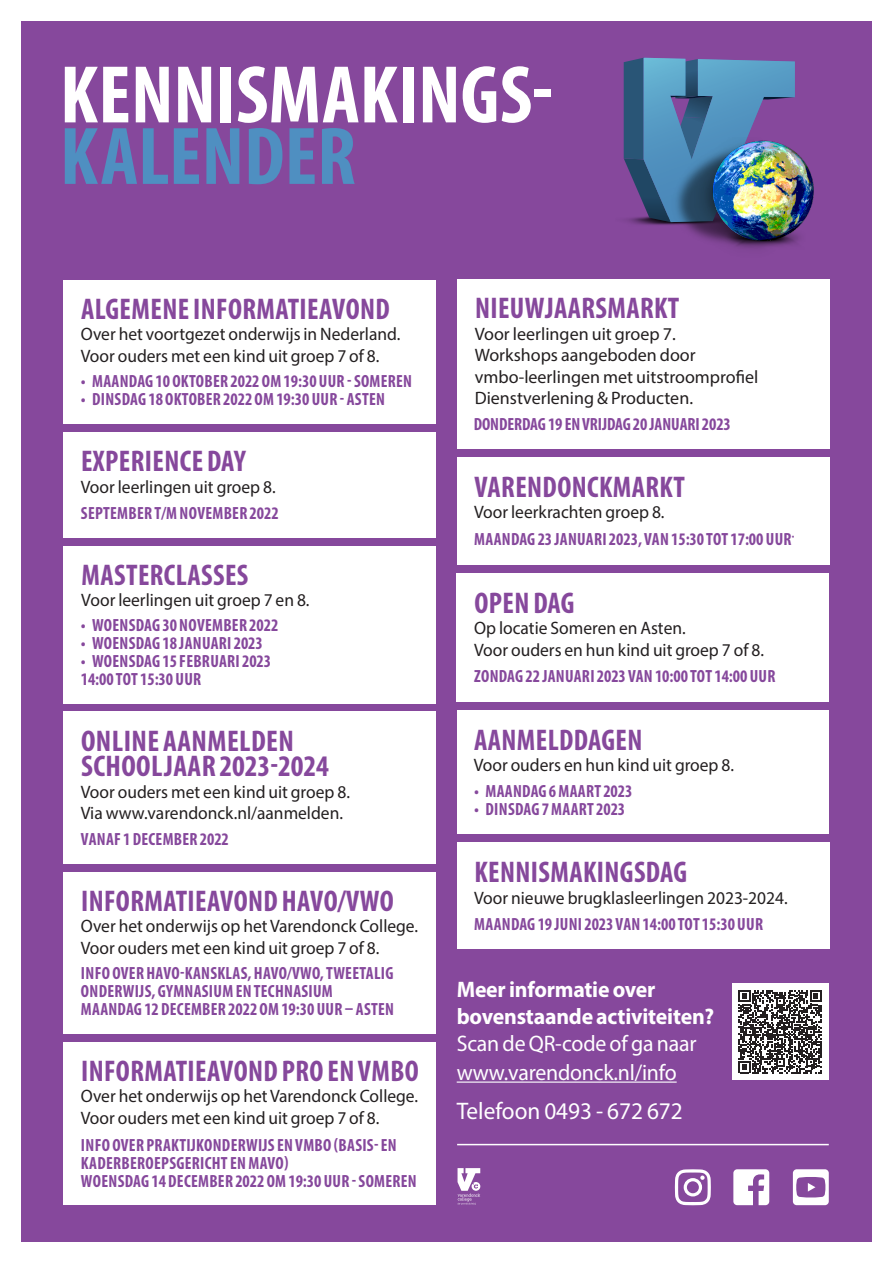
<style>
.page{position:relative;width:893px;height:1263px;background:#fff}
.page>*{position:absolute;margin:0;border:0;box-sizing:border-box;transform-origin:0 0}
.richting{font:700 condensed 82.5px/61.5px "Myriad Pro";color:#fff}
.richting-2{font:700 condensed 30px/25.5px "Myriad Pro";letter-spacing:.015em;color:#86489c}
.richting-3{font:24px "Myriad Pro";color:#fff}
.richting-4{font:700 22.5px/27.6px "Myriad Pro";letter-spacing:-.01em;color:#fff}
.richting-5{font:18px/21.6px "Myriad Pro";color:#231f20}
.richting-6{font:700 condensed 17.7px/18px "Myriad Pro";letter-spacing:.015em;color:#86489c}
.richting-7{font:700 condensed 17.7px "Myriad Pro";letter-spacing:-.005em;color:#86489c}
.s1{color:#4f8fc1}
.s2{font-weight:400}
</style>
<div class="page">
<div style="left:21px;top:21px;width:851px;height:1221px;background:#86489c"></div>
<svg style="left:624px;top:58px;width:171px;height:164px"></svg>
<img style="left:643px;top:133px;width:43px;height:97px">
<img style="left:686px;top:133px;width:128px;height:116px">
<div style="left:64px;top:280px;width:372px;height:144px;background:#fff"></div>
<div style="left:457px;top:457px;width:372px;height:108px;background:#fff"></div>
<div style="left:457px;top:573px;width:372px;height:129px;background:#fff"></div>
<div style="left:457px;top:279px;width:372px;height:170px;background:#fff"></div>
<div style="left:457px;top:710px;width:372px;height:124px;background:#fff"></div>
<div style="left:457px;top:842px;width:372px;height:107px;background:#fff"></div>
<div style="left:64px;top:432px;width:372px;height:106px;background:#fff"></div>
<div style="left:64px;top:546px;width:372px;height:157px;background:#fff"></div>
<div style="left:64px;top:711px;width:372px;height:152px;background:#fff"></div>
<div style="left:64px;top:872px;width:372px;height:162px;background:#fff"></div>
<div style="left:64px;top:1042px;width:372px;height:163px;background:#fff"></div>
<hr style="left:457px;top:1081px;width:220px;height:2px;background:#fff">
<div style="left:732px;top:983px;width:96px;height:97px;background:#fff"></div>
<svg style="left:738px;top:990px;width:84px;height:83px"></svg>
<hr style="left:457px;top:1144px;width:372px;height:1px;background:#fff">
<svg style="left:675px;top:1169px;width:36px;height:36px"></svg>
<svg style="left:733px;top:1169px;width:36px;height:36px"></svg>
<svg style="left:793px;top:1169px;width:36px;height:36px"></svg>
<svg style="left:458px;top:1168px;width:22px;height:37px"></svg>
<p class="richting" style="left:60px;top:62px;width:495px">KENNISMAKINGS-<br><span class="s1">KALENDER</span></p>
<p class="richting-2" style="left:81px;top:295px;width:310px">ALGEMENE INFORMATIEAVOND</p>
<p class="richting-5" style="left:81px;top:323px;width:321px">Over het voortgezet onderwijs in Nederland.<br>Voor ouders met een kind uit groep 7 of 8.</p>
<p class="richting-6" style="left:81px;top:371px;width:333px">• MAANDAG 10 OKTOBER 2022 OM 19:30 UUR - SOMEREN</p>
<p class="richting-6" style="left:81px;top:389px;width:306px">• DINSDAG 18 OKTOBER 2022 OM 19:30 UUR - ASTEN</p>
<p class="richting-2" style="left:81px;top:448px;width:166px">EXPERIENCE DAY</p>
<p class="richting-5" style="left:81px;top:476px;width:196px">Voor leerlingen uit groep 8.</p>
<p class="richting-6" style="left:81px;top:503px;width:199px">SEPTEMBER T/M NOVEMBER 2022</p>
<p class="richting-2" style="left:82px;top:561px;width:168px">MASTERCLASSES</p>
<p class="richting-5" style="left:81px;top:589px;width:230px">Voor leerlingen uit groep 7 en 8.</p>
<p class="richting-6" style="left:81px;top:616px;width:199px">• WOENSDAG 30 NOVEMBER 2022</p>
<p class="richting-6" style="left:81px;top:634px;width:184px">• WOENSDAG 18 JANUARI 2023</p>
<p class="richting-6" style="left:81px;top:652px;width:192px">• WOENSDAG 15 FEBRUARI 2023</p>
<p class="richting-6" style="left:81px;top:670px;width:122px">14:00 TOT 15:30 UUR</p>
<p class="richting-2" style="left:81px;top:727px;width:249px">ONLINE AANMELDEN<br>SCHOOLJAAR 2023-2024</p>
<p class="richting-5" style="left:81px;top:780px;width:271px">Voor ouders met een kind uit groep 8.</p>
<p class="richting-5" style="left:81px;top:802px;width:264px">Via www.varendonck.nl/aanmelden.</p>
<p class="richting-6" style="left:81px;top:829px;width:149px">VANAF 1 DECEMBER 2022</p>
<p class="richting-2" style="left:81px;top:887px;width:314px">INFORMATIEAVOND HAVO/VWO</p>
<p class="richting-5" style="left:81px;top:915px;width:339px">Over het onderwijs op het Varendonck College.<br>Voor ouders met een kind uit groep 7 of 8.</p>
<p class="richting-6" style="left:81px;top:964px;width:314px">INFO OVER HAVO-KANSKLAS, HAVO/VWO, TWEETALIG<br>ONDERWIJS, GYMNASIUM EN TECHNASIUM</p>
<p class="richting-6" style="left:81px;top:1000px;width:315px">MAANDAG 12 DECEMBER 2022 OM 19:30 UUR – ASTEN</p>
<p class="richting-2" style="left:81px;top:1057px;width:339px">INFORMATIEAVOND PRO EN VMBO</p>
<p class="richting-5" style="left:81px;top:1085px;width:339px">Over het onderwijs op het Varendonck College.<br>Voor ouders met een kind uit groep 7 of 8.</p>
<p class="richting-6" style="left:81px;top:1135px;width:317px">INFO OVER PRAKTIJKONDERWIJS EN VMBO (BASIS- EN<br>KADERBEROEPSGERICHT EN MAVO)</p>
<p class="richting-6" style="left:81px;top:1171px;width:337px">WOENSDAG 14 DECEMBER 2022 OM 19:30 UUR - SOMEREN</p>
<p class="richting-2" style="left:475px;top:295px;width:206px">NIEUWJAARSMARKT</p>
<p class="richting-5" style="left:475px;top:322px;width:202px">Voor leerlingen uit groep 7.</p>
<p class="richting-5" style="left:475px;top:344px;width:285px">Workshops aangeboden door vmbo-leerlingen met uitstroomprofiel<br>Dienstverlening &amp; Producten.</p>
<p class="richting-7" style="left:474px;top:413px;width:259px">DONDERDAG 19 EN VRIJDAG 20 JANUARI 2023</p>
<p class="richting-2" style="left:474px;top:473px;width:212px">VARENDONCKMARKT</p>
<p class="richting-5" style="left:474px;top:501px;width:192px">Voor leerkrachten groep 8.</p>
<p class="richting-6" style="left:474px;top:530px;width:322px">MAANDAG 23 JANUARI 2023, VAN 15:30 TOT 17:00 UUR.</p>
<p class="richting-2" style="left:474px;top:589px;width:102px">OPEN DAG</p>
<p class="richting-5" style="left:474px;top:617px;width:213px">Op locatie Someren en Asten.</p>
<p class="richting-5" style="left:474px;top:639px;width:291px">Voor ouders en hun kind uit groep 7 of 8.</p>
<p class="richting-6" style="left:474px;top:667px;width:303px">ZONDAG 22 JANUARI 2023 VAN 10:00 TOT 14:00 UUR</p>
<p class="richting-2" style="left:474px;top:726px;width:170px">AANMELDDAGEN</p>
<p class="richting-5" style="left:474px;top:754px;width:262px">Voor ouders en hun kind uit groep 8.</p>
<p class="richting-6" style="left:474px;top:781px;width:160px">• MAANDAG 6 MAART 2023</p>
<p class="richting-6" style="left:474px;top:799px;width:153px">• DINSDAG 7 MAART 2023</p>
<p class="richting-2" style="left:474px;top:859px;width:214px">KENNISMAKINGSDAG</p>
<p class="richting-5" style="left:474px;top:887px;width:315px">Voor nieuwe brugklasleerlingen 2023-2024.</p>
<p class="richting-6" style="left:474px;top:914px;width:290px">MAANDAG 19 JUNI 2023 VAN 14:00 TOT 15:30 UUR</p>
<p class="richting-4" style="left:457px;top:975px;width:259px">Meer informatie over bovenstaande activiteiten?<br><span class="s2">Scan de QR-code of ga naar www.varendonck.nl/info</span></p>
<p class="richting-3" style="left:457px;top:1096px;width:228px">Telefoon 0493 - 672 672</p>
</div>
